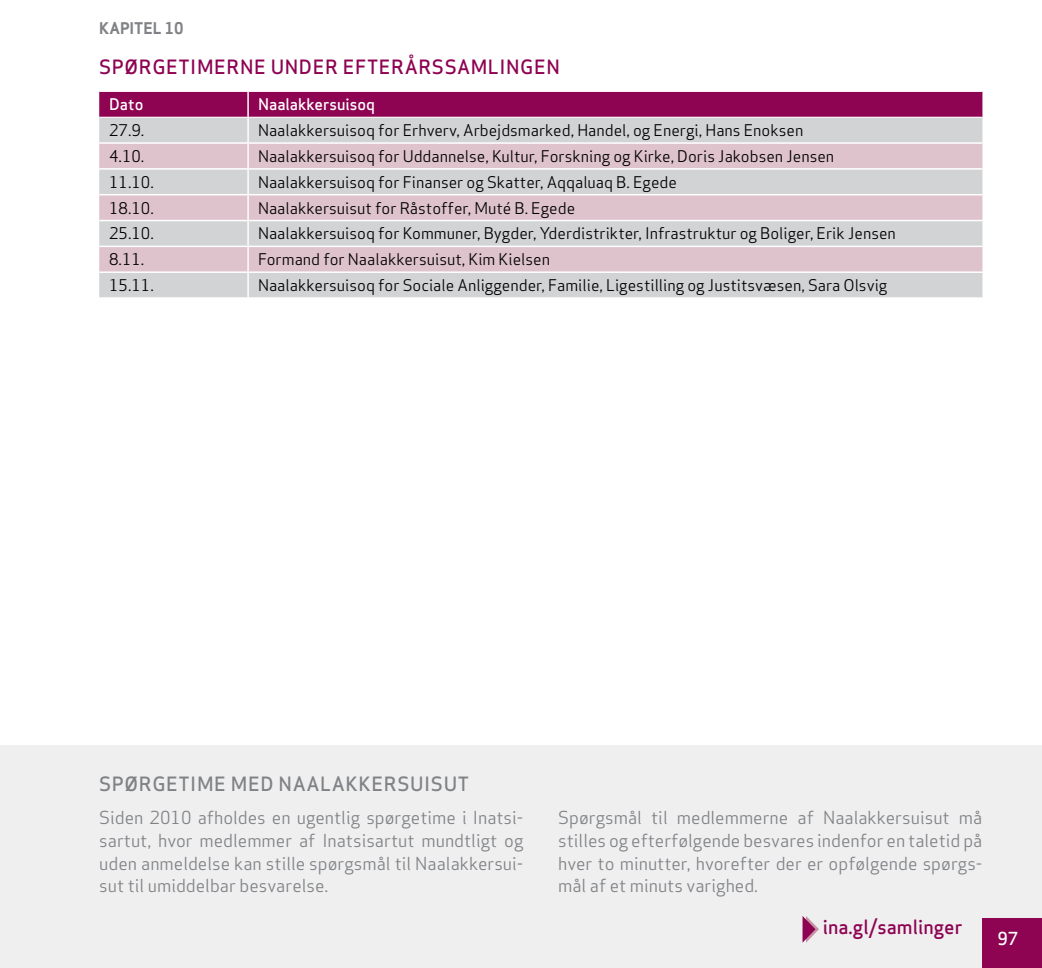
<style>
.page{position:relative;width:1042px;height:968px;background:#fff}
.page>*{position:absolute;margin:0;border:0;box-sizing:border-box;transform-origin:0 0}
.t1{font:500 19.25px "Apex Sans";letter-spacing:.03em;color:#8e0352}
.t2{font:500 19.25px "Apex Sans";letter-spacing:.03em;color:#808285}
.t3{font:500 19.25px "Apex Sans";color:#8e0352}
.t4{font:17.5px/22.8px "Apex Sans";color:#808285}
.t5{font:500 17.5px "Apex Sans";color:#fff}
.t6{font:15.75px "Apex Sans";color:#000}
.t7{font:500 15.75px "Apex Sans";color:#fff}
.t8{font:700 15.75px "Apex Sans";color:#808285}
</style>
<div class="page">
<div style="left:0;top:745px;width:1042px;height:222px;background:#efeff0"></div>
<div style="left:982px;top:918px;width:60px;height:49px;background:#8e0352"></div>
<div style="left:99px;top:92px;width:883px;height:25px;background:#8e0352"></div>
<div style="left:99px;top:118px;width:883px;height:179px;background:#d1d3d4"></div>
<svg style="left:99px;top:144px;width:883px;height:127px;background:#d9c9cf"></svg>
<hr style="left:247px;top:92px;width:2px;height:25px;background:#fff">
<hr style="left:247px;top:117px;width:2px;height:25px;background:#fff">
<hr style="left:99px;top:142px;width:149px;height:2px;background:#fff">
<hr style="left:248px;top:142px;width:734px;height:2px;background:#fff">
<hr style="left:247px;top:144px;width:2px;height:24px;background:#fff">
<hr style="left:99px;top:168px;width:149px;height:2px;background:#fff">
<hr style="left:248px;top:168px;width:734px;height:2px;background:#fff">
<hr style="left:247px;top:170px;width:2px;height:24px;background:#fff">
<hr style="left:99px;top:194px;width:149px;height:1px;background:#fff">
<hr style="left:248px;top:194px;width:734px;height:1px;background:#fff">
<hr style="left:247px;top:195px;width:2px;height:25px;background:#fff">
<hr style="left:99px;top:220px;width:149px;height:1px;background:#fff">
<hr style="left:248px;top:220px;width:734px;height:1px;background:#fff">
<hr style="left:247px;top:221px;width:2px;height:24px;background:#fff">
<hr style="left:99px;top:245px;width:149px;height:2px;background:#fff">
<hr style="left:248px;top:245px;width:734px;height:2px;background:#fff">
<hr style="left:247px;top:247px;width:2px;height:24px;background:#fff">
<hr style="left:99px;top:271px;width:149px;height:2px;background:#fff">
<hr style="left:248px;top:271px;width:734px;height:2px;background:#fff">
<hr style="left:247px;top:273px;width:2px;height:24px;background:#fff">
<svg style="left:802px;top:916px;width:17px;height:26px"></svg>
<p class="t8" style="left:99px;top:18px;width:86px">KAPITEL 10</p>
<p class="t1" style="left:99px;top:50px;width:462px">SPØRGETIMERNE UNDER EFTERÅRSSAMLINGEN</p>
<p class="t7" style="left:109px;top:90px;width:36px">Dato</p>
<p class="t7" style="left:258px;top:90px;width:119px">Naalakkersuisoq</p>
<p class="t6" style="left:109px;top:117px;width:37px">27.9.</p>
<p class="t6" style="left:258px;top:117px;width:547px">Naalakkersuisoq for Erhverv, Arbejdsmarked, Handel, og Energi, Hans Enoksen</p>
<p class="t6" style="left:109px;top:143px;width:37px">4.10.</p>
<p class="t6" style="left:258px;top:143px;width:578px">Naalakkersuisoq for Uddannelse, Kultur, Forskning og Kirke, Doris Jakobsen Jensen</p>
<p class="t6" style="left:109px;top:169px;width:46px">11.10.</p>
<p class="t6" style="left:258px;top:169px;width:420px">Naalakkersuisoq for Finanser og Skatter, Aqqaluaq B. Egede</p>
<p class="t6" style="left:109px;top:195px;width:46px">18.10.</p>
<p class="t6" style="left:258px;top:195px;width:319px">Naalakkersuisut for Råstoffer, Muté B. Egede</p>
<p class="t6" style="left:109px;top:221px;width:46px">25.10.</p>
<p class="t6" style="left:258px;top:221px;width:639px">Naalakkersuisoq for Kommuner, Bygder, Yderdistrikter, Infrastruktur og Boliger, Erik Jensen</p>
<p class="t6" style="left:109px;top:246px;width:37px">8.11.</p>
<p class="t6" style="left:258px;top:246px;width:293px">Formand for Naalakkersuisut, Kim Kielsen</p>
<p class="t6" style="left:109px;top:272px;width:46px">15.11.</p>
<p class="t6" style="left:258px;top:272px;width:631px">Naalakkersuisoq for Sociale Anliggender, Familie, Ligestilling og Justitsvæsen, Sara Olsvig</p>
<p class="t2" style="left:99px;top:767px;width:371px">SPØRGETIME MED NAALAKKERSUISUT</p>
<p class="t4" style="left:99px;top:804px;width:426px">Siden 2010 afholdes en ugentlig spørgetime i Inatsi&shy;sartut, hvor medlemmer af Inatsisartut mundtligt og uden anmeldelse kan stille spørgsmål til Naalakkersui&shy;sut til umiddelbar besvarelse.</p>
<p class="t4" style="left:558px;top:804px;width:426px;text-align:justify">Spørgsmål til medlemmerne af Naalakkersuisut må stilles og efterfølgende besvares indenfor en taletid på hver to minutter, hvorefter der er opfølgende spørgs&shy;mål af et minuts varighed.</p>
<p class="t3" style="left:823px;top:909px;width:141px">ina.gl/samlinger</p>
<p class="t5" style="left:997px;top:923px;width:22px">97</p>
</div>
